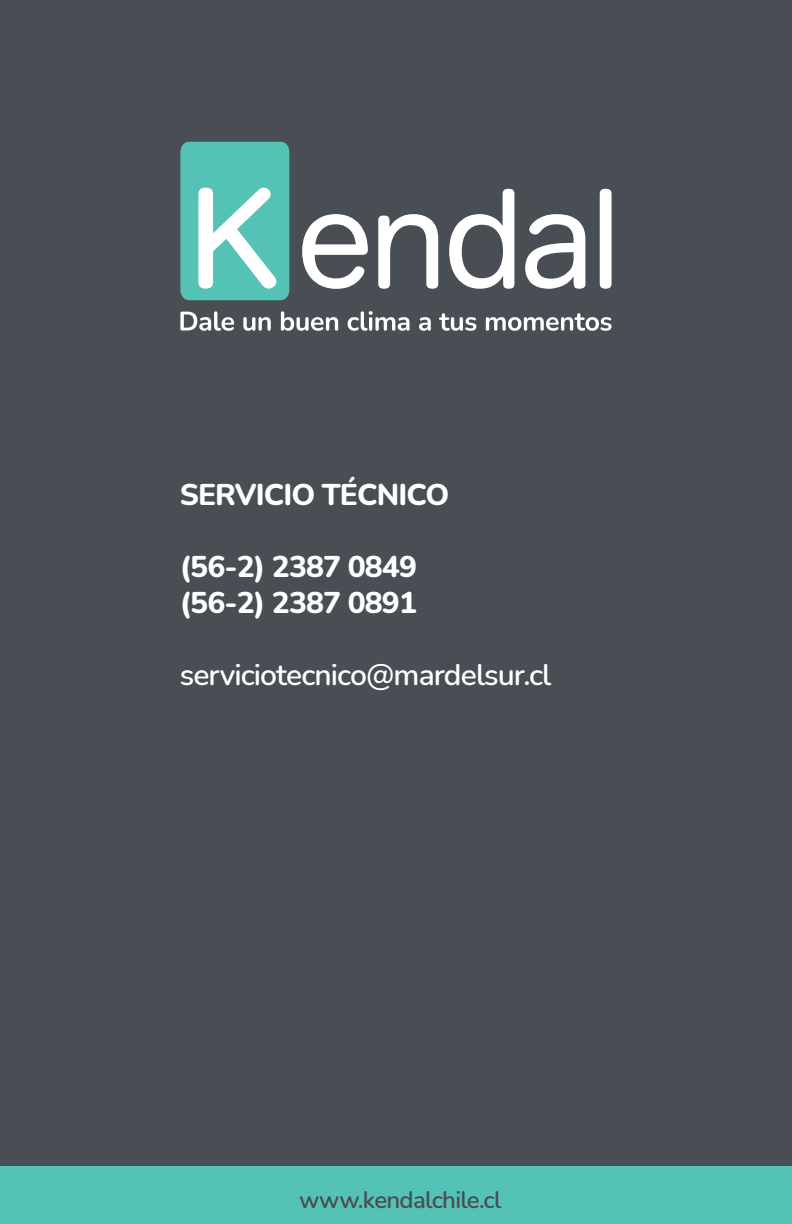
<style>
.page{position:relative;width:792px;height:1224px;background:#484e54}
.page>*{position:absolute;margin:0;border:0;box-sizing:border-box;transform-origin:0 0}
.t1{font:800 30px/36px "Nunito";letter-spacing:-.03em;color:#fff}
.t2{font:600 30px "Nunito";letter-spacing:-.03em;color:#fff}
.t3{font:600 24px "Nunito";letter-spacing:-.03em;color:#484e54}
</style>
<div class="page">
<svg style="left:302px;top:214px;width:66px;height:75px"></svg>
<svg style="left:378px;top:214px;width:60px;height:75px"></svg>
<svg style="left:449px;top:189px;width:65px;height:100px"></svg>
<svg style="left:525px;top:214px;width:60px;height:75px"></svg>
<svg style="left:600px;top:189px;width:12px;height:100px"></svg>
<svg style="left:180px;top:142px;width:109px;height:158px;background:#76cdc3"></svg>
<svg style="left:180px;top:311px;width:54px;height:20px"></svg>
<svg style="left:243px;top:317px;width:28px;height:14px"></svg>
<svg style="left:281px;top:311px;width:57px;height:20px"></svg>
<svg style="left:348px;top:311px;width:62px;height:20px"></svg>
<svg style="left:419px;top:317px;width:12px;height:14px"></svg>
<svg style="left:439px;top:313px;width:37px;height:18px"></svg>
<svg style="left:486px;top:313px;width:126px;height:18px"></svg>
<div style="left:0;top:1166px;width:792px;height:58px;background:#55c2b6"></div>
<p class="t1" style="left:180px;top:475px;width:271px">SERVICIO TÉCNICO</p>
<p class="t1" style="left:180px;top:547px;width:239px">(56-2) 2387 0849 (56-2) 2387 0891</p>
<p class="t2" style="left:180px;top:653px;width:373px">serviciotecnico@mardelsur.cl</p>
<p class="t3" style="left:299px;top:1183px;width:204px">www.kendalchile.cl</p>
</div>
